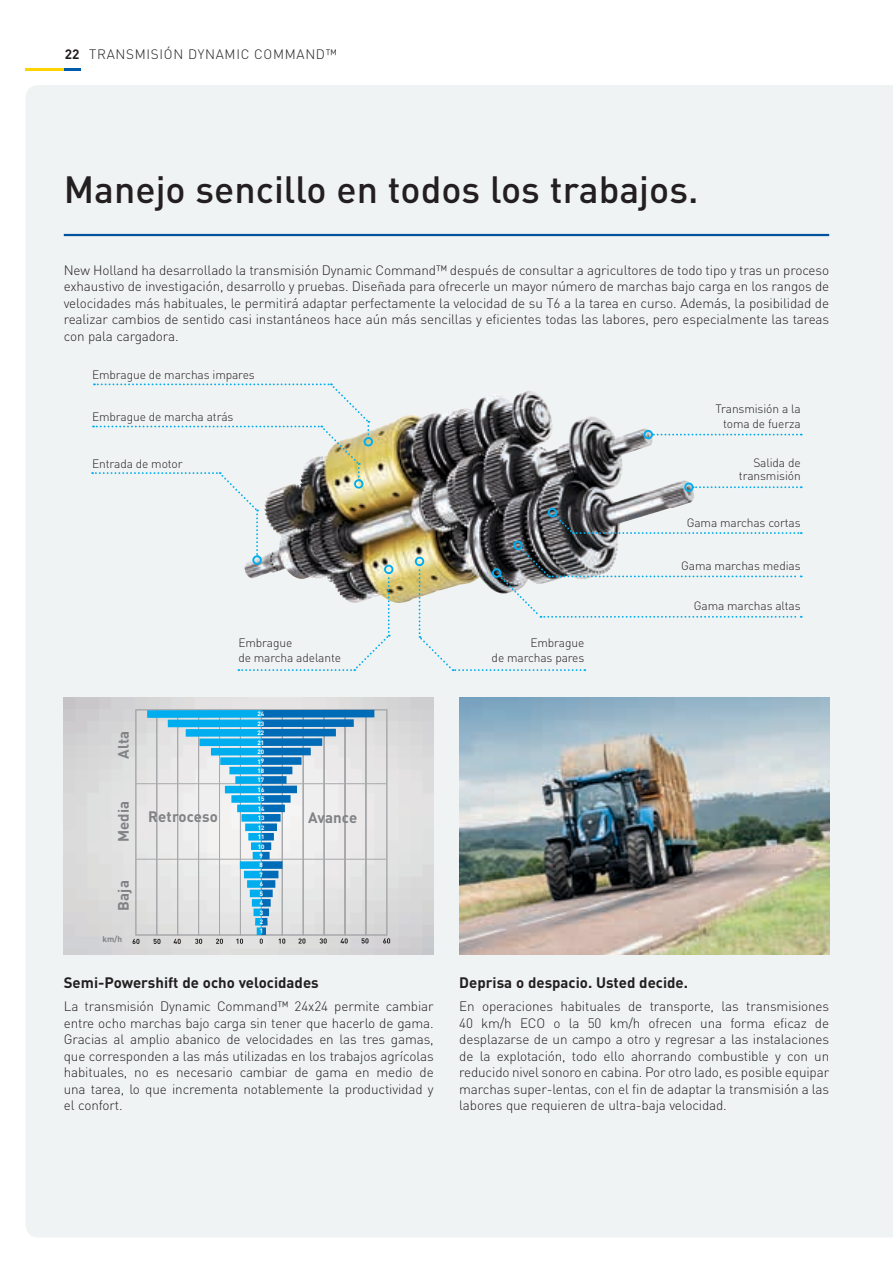
<style>
.page{position:relative;width:893px;height:1263px;background:#fff}
.page>*{position:absolute;margin:0;border:0;box-sizing:border-box;transform-origin:0 0}
.t1{font:500 37.5px "DIN";color:#231f20}
.t2{font:700 15px "DIN";color:#231f20}
.t3{font:700 15px "DIN";letter-spacing:.01em;color:#808285}
.t4{font:300 13.5px/16.5px "DIN";letter-spacing:-.01em;color:#231f20;text-align:justify}
.t5{font:300 13.5px "DIN";letter-spacing:.05em;color:#231f20}
.t6{font:300 12px/15px "DIN";letter-spacing:-.01em;color:#231f20;text-align:right}
.t7{font:700 8.25px "DIN";color:#808285}
.t8{font:700 6.3px/9.4px "DIN";letter-spacing:-.005em;color:#fff;text-align:justify}
.s1{font-weight:700}
</style>
<div class="page">
<svg style="left:26px;top:68px;width:55px;height:2px"></svg>
<div style="left:26px;top:85px;width:867px;height:1152px;background:#f0f3f3"></div>
<img style="left:244px;top:389px;width:279px;height:214px">
<hr style="left:64px;top:234px;width:765px;height:2px;background:#00529c">
<img style="left:459px;top:697px;width:370px;height:258px">
<svg style="left:238px;top:572px;width:152px;height:99px"></svg>
<div style="left:384px;top:565px;width:9px;height:9px;border:2px solid #00aeef;border-radius:50%"></div>
<div style="left:415px;top:557px;width:9px;height:9px;border:2px solid #00aeef;border-radius:50%"></div>
<img style="left:64px;top:697px;width:370px;height:258px">
<svg style="left:653px;top:434px;width:149px;height:1px"></svg>
<div style="left:644px;top:430px;width:9px;height:9px;border:2px solid #00aeef;border-radius:50%"></div>
<svg style="left:694px;top:486px;width:108px;height:2px"></svg>
<div style="left:684px;top:482px;width:10px;height:10px;border:2px solid #00aeef;border-radius:50%"></div>
<div style="left:364px;top:437px;width:9px;height:9px;border:2px solid #00aeef;border-radius:50%"></div>
<svg style="left:92px;top:383px;width:278px;height:174px"></svg>
<div style="left:252px;top:555px;width:10px;height:10px;border:2px solid #00aeef;border-radius:50%"></div>
<svg style="left:418px;top:547px;width:384px;height:124px"></svg>
<div style="left:513px;top:541px;width:10px;height:9px;border:2px solid #00aeef;border-radius:50%"></div>
<svg style="left:555px;top:514px;width:247px;height:20px"></svg>
<div style="left:548px;top:508px;width:9px;height:9px;border:2px solid #00aeef;border-radius:50%"></div>
<svg style="left:137px;top:711px;width:248px;height:222px"></svg>
<svg style="left:279px;top:938px;width:6px;height:6px"></svg>
<svg style="left:236px;top:939px;width:7px;height:5px"></svg>
<svg style="left:298px;top:938px;width:7px;height:6px"></svg>
<svg style="left:216px;top:939px;width:7px;height:5px"></svg>
<svg style="left:320px;top:938px;width:7px;height:5px"></svg>
<svg style="left:341px;top:938px;width:7px;height:5px"></svg>
<svg style="left:362px;top:938px;width:6px;height:5px"></svg>
<svg style="left:383px;top:938px;width:7px;height:5px"></svg>
<svg style="left:195px;top:939px;width:7px;height:5px"></svg>
<svg style="left:174px;top:939px;width:7px;height:5px"></svg>
<svg style="left:154px;top:939px;width:7px;height:5px"></svg>
<svg style="left:132px;top:939px;width:7px;height:5px"></svg>
<div style="left:135px;top:709px;width:252px;height:226px;border:1px solid #a7a9ac"></div>
<hr style="left:136px;top:859px;width:251px;height:1px;background:#a7a9ac">
<hr style="left:136px;top:783px;width:251px;height:1px;background:#a7a9ac">
<div style="left:261px;top:927px;width:5px;height:8px;background:#006bb7"></div>
<div style="left:261px;top:918px;width:7px;height:8px;background:#006bb7"></div>
<div style="left:261px;top:908px;width:8px;height:8px;background:#006bb7"></div>
<div style="left:261px;top:899px;width:10px;height:8px;background:#006bb7"></div>
<div style="left:261px;top:890px;width:12px;height:7px;background:#006bb7"></div>
<div style="left:261px;top:880px;width:14px;height:8px;background:#006bb7"></div>
<div style="left:261px;top:871px;width:17px;height:7px;background:#006bb7"></div>
<div style="left:261px;top:861px;width:21px;height:8px;background:#006bb7"></div>
<div style="left:261px;top:852px;width:9px;height:7px;background:#006bb7"></div>
<div style="left:261px;top:842px;width:10px;height:8px;background:#006bb7"></div>
<div style="left:261px;top:833px;width:13px;height:7px;background:#006bb7"></div>
<div style="left:261px;top:823px;width:16px;height:8px;background:#006bb7"></div>
<div style="left:261px;top:814px;width:20px;height:8px;background:#006bb7"></div>
<div style="left:261px;top:804px;width:24px;height:8px;background:#006bb7"></div>
<div style="left:261px;top:795px;width:30px;height:8px;background:#006bb7"></div>
<div style="left:261px;top:786px;width:36px;height:7px;background:#006bb7"></div>
<div style="left:261px;top:776px;width:26px;height:8px;background:#006bb7"></div>
<div style="left:261px;top:767px;width:31px;height:7px;background:#006bb7"></div>
<div style="left:261px;top:757px;width:41px;height:8px;background:#006bb7"></div>
<div style="left:261px;top:748px;width:50px;height:7px;background:#006bb7"></div>
<div style="left:261px;top:738px;width:61px;height:8px;background:#006bb7"></div>
<div style="left:261px;top:729px;width:75px;height:7px;background:#006bb7"></div>
<div style="left:261px;top:719px;width:93px;height:8px;background:#006bb7"></div>
<div style="left:261px;top:710px;width:113px;height:8px;background:#006bb7"></div>
<svg style="left:257px;top:927px;width:6px;height:17px"></svg>
<div style="left:255px;top:918px;width:6px;height:8px;background:#00aeef"></div>
<div style="left:253px;top:908px;width:8px;height:8px;background:#00aeef"></div>
<div style="left:252px;top:899px;width:9px;height:8px;background:#00aeef"></div>
<div style="left:250px;top:890px;width:11px;height:7px;background:#00aeef"></div>
<div style="left:247px;top:880px;width:14px;height:8px;background:#00aeef"></div>
<div style="left:244px;top:871px;width:17px;height:7px;background:#00aeef"></div>
<div style="left:240px;top:861px;width:21px;height:8px;background:#00aeef"></div>
<div style="left:253px;top:852px;width:8px;height:7px;background:#00aeef"></div>
<div style="left:251px;top:842px;width:10px;height:8px;background:#00aeef"></div>
<div style="left:248px;top:833px;width:13px;height:7px;background:#00aeef"></div>
<div style="left:245px;top:823px;width:16px;height:8px;background:#00aeef"></div>
<div style="left:241px;top:814px;width:20px;height:8px;background:#00aeef"></div>
<div style="left:237px;top:805px;width:24px;height:7px;background:#00aeef"></div>
<div style="left:231px;top:795px;width:30px;height:8px;background:#00aeef"></div>
<div style="left:225px;top:786px;width:36px;height:7px;background:#00aeef"></div>
<div style="left:235px;top:776px;width:26px;height:8px;background:#00aeef"></div>
<div style="left:229px;top:767px;width:32px;height:7px;background:#00aeef"></div>
<div style="left:220px;top:757px;width:41px;height:8px;background:#00aeef"></div>
<div style="left:211px;top:748px;width:50px;height:7px;background:#00aeef"></div>
<div style="left:199px;top:738px;width:62px;height:8px;background:#00aeef"></div>
<div style="left:186px;top:729px;width:75px;height:8px;background:#00aeef"></div>
<div style="left:168px;top:719px;width:93px;height:8px;background:#00aeef"></div>
<div style="left:147px;top:710px;width:114px;height:8px;background:#00aeef"></div>
<p class="t5" style="left:65px;top:45px;width:273px"><span class="s1">22</span> TRANSMISIÓ N DYNAMI C COMMAND™</p>
<h1 class="t1" style="left:64px;top:166px;width:636px">Manejo sencillo en todos los trabajos.</h1>
<p class="t4" style="left:64px;top:261px;width:767px">New Holland ha desarrollado la transmisión Dynamic Command™ después de consultar a agricultores de todo tipo y tras un proceso exhaustivo de investigación, desarrollo y pruebas. Diseñada para ofrecerle un mayor número de marchas bajo carga en los rangos de velocidades más habituales, le permitirá adaptar perfectamente la velocidad de su T6 a la tarea en curso. Además, la posibilidad de realizar cambios de sentido casi instantáneos hace aún más sencillas y eficientes todas las labores, pero especialmente las tareas con pala cargadora.</p>
<p class="t6" style="left:92px;top:367px;width:164px">Embrague de marchas impares</p>
<p class="t6" style="left:92px;top:409px;width:143px">Embrague de marcha atrás</p>
<p class="t6" style="left:92px;top:456px;width:92px">Entrada de motor</p>
<p class="t3" style="left:114px;top:759px;width:30px;rotate:-90deg">Alta</p>
<p class="t3" style="left:114px;top:842px;width:43px;rotate:-90deg">Media</p>
<p class="t3" style="left:114px;top:911px;width:32px;rotate:-90deg">Baja</p>
<p class="t7" style="left:102px;top:934px;width:21px">km/h</p>
<p class="t3" style="left:148px;top:807px;width:71px">Retroceso</p>
<p class="t6" style="left:238px;top:635px;width:104px;text-align:left">Embrague<br>de marcha adelante</p>
<p class="t6" style="left:492px;top:635px;width:94px">Embrague<br>de marchas pares</p>
<p class="t8" style="left:257px;top:709px;width:8px">24<br>23<br>22<br>21<br>20<br>19<br>18<br>17</p>
<p class="t8" style="left:258px;top:784px;width:8px;text-align:center">16<br>15<br>14<br>13<br>12<br>11<br>10<br>9<br>8<br>7</p>
<p class="t8" style="left:260px;top:879px;width:5px">6<br>5<br>4<br>3<br>2<br>1</p>
<p class="t3" style="left:308px;top:808px;width:50px">Avance</p>
<p class="t6" style="left:715px;top:401px;width:87px">Transmisión a la toma de fuerza</p>
<p class="t6" style="left:739px;top:456px;width:63px;line-height:13.5px">Salida de transmisión</p>
<p class="t6" style="left:687px;top:515px;width:115px">Gama marchas cortas</p>
<p class="t6" style="left:681px;top:558px;width:121px">Gama marchas medias</p>
<p class="t6" style="left:694px;top:598px;width:108px">Gama marchas altas</p>
<p class="t2" style="left:64px;top:973px;width:257px">Semi-Powershift de ocho velocidades</p>
<p class="t4" style="left:64px;top:998px;width:371px">La transmisión Dynamic Command™ 24x24 permite cambiar entre ocho marchas bajo carga sin tener que hacerlo de gama.<br>Gracias al amplio abanico de velocidades en las tres gamas, que corresponden a las más utilizadas en los trabajos agrícolas habituales, no es necesario cambiar de gama en medio de una tarea, lo que incrementa notablemente la productividad y el confort.</p>
<p class="t2" style="left:459px;top:973px;width:230px">Deprisa o despacio. Usted decide.</p>
<p class="t4" style="left:459px;top:998px;width:371px">En operaciones habituales de transporte, las transmisiones 40 km/h ECO o la 50 km/h ofrecen una forma eficaz de desplazarse de un campo a otro y regresar a las instalaciones de la explotación, todo ello ahorrando combustible y con un reducido nivel sonoro en cabina. Por otro lado, es posible equipar marchas super-lentas, con el fin de adaptar la transmisión a las labores que requieren de ultra-baja velocidad.</p>
</div>
